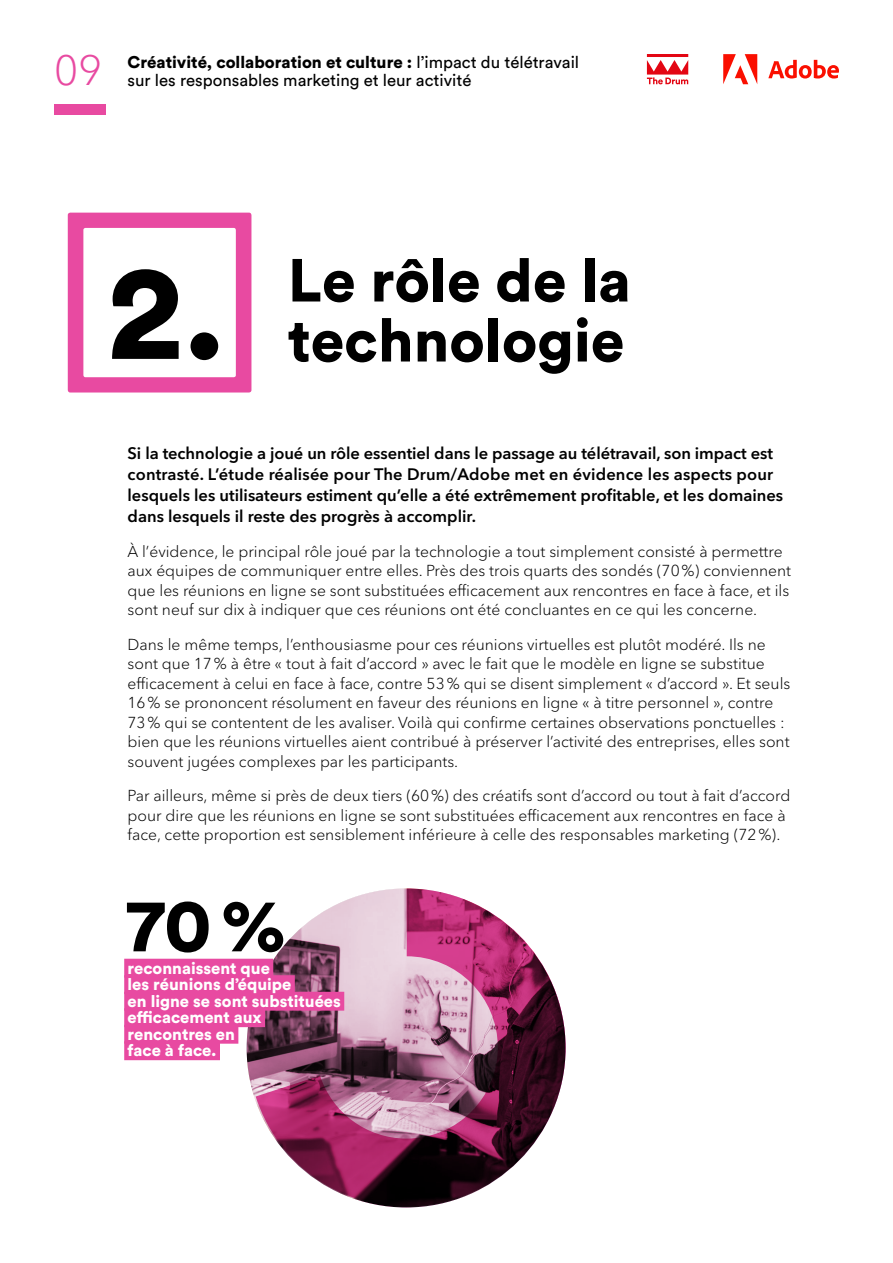
<style>
.page{position:relative;width:893px;height:1263px;background:#fff}
.page>*{position:absolute;margin:0;border:0;box-sizing:border-box;transform-origin:0 0}
.t1{font:900 135px "Circular Std";color:#000}
.t2{font:900 75px "Circular Std";color:#000}
.t3{font:900 60px/60px "Circular Std";color:#000}
.t4{font:300 42px "Avenir Next LT Pro";color:#e84aa1}
.t5{font:16.8px/18px "Circular Std";color:#000}
.t6{font:600 16.5px/21px "Avenir Next LT Pro";color:#000}
.t7{font:900 16.5px "Circular Std";color:#fff}
.t8{font:300 15.75px/19.5px "Avenir Next LT Pro";color:#000}
.s1{font-weight:900}
</style>
<div class="page">
<svg style="left:647px;top:54px;width:41px;height:30px"></svg>
<svg style="left:768px;top:60px;width:71px;height:19px"></svg>
<svg style="left:723px;top:54px;width:34px;height:30px"></svg>
<div style="left:54px;top:104px;width:52px;height:11px;background:#e84aa1"></div>
<svg style="left:68px;top:213px;width:183px;height:179px"></svg>
<svg style="left:256px;top:888px;width:310px;height:318px"></svg>
<div style="left:124px;top:959px;width:149px;height:18px;background:#e84aa1"></div>
<div style="left:124px;top:975px;width:171px;height:19px;background:#e84aa1"></div>
<div style="left:124px;top:992px;width:220px;height:19px;background:#e84aa1"></div>
<div style="left:124px;top:1008px;width:141px;height:19px;background:#e84aa1"></div>
<div style="left:124px;top:1025px;width:114px;height:19px;background:#e84aa1"></div>
<div style="left:124px;top:1041px;width:96px;height:19px;background:#e84aa1"></div>
<p class="t4" style="left:54px;top:46px;width:50px">09</p>
<p class="t5" style="left:128px;top:52px;width:453px"><span class="s1">Créativité, collaboration et culture :</span> l’impact du télétravail sur les responsables marketing et leur activité</p>
<p class="t1" style="left:108px;top:222px;width:120px">2.</p>
<p class="t3" style="left:288px;top:249px;width:344px">Le rôle de la technologie</p>
<p class="t6" style="left:128px;top:443px;width:657px">Si la technologie a joué un rôle essentiel dans le passage au télétravail, son impact est contrasté. L’étude réalisée pour The Drum/Adobe met en évidence les aspects pour lesquels les utilisateurs estiment qu’elle a été extrêmement profitable, et les domaines dans lesquels il reste des progrès à accomplir.</p>
<p class="t8" style="left:128px;top:541px;width:665px">À l’évidence, le principal rôle joué par la technologie a tout simplement consisté à permettre aux équipes de communiquer entre elles. Près des trois quarts des sondés (70%) conviennent que les réunions en ligne se sont substituées efficacement aux rencontres en face à face, et ils sont neuf sur dix à indiquer que ces réunions ont été concluantes en ce qui les concerne.</p>
<p class="t8" style="left:128px;top:634px;width:664px">Dans le même temps, l’enthousiasme pour ces réunions virtuelles est plutôt modéré. Ils ne sont que 17% à être « tout à fait d’accord » avec le fait que le modèle en ligne se substitue efficacement à celui en face à face, contre 53% qui se disent simplement « d’accord ». Et seuls 16% se prononcent résolument en faveur des réunions en ligne « à titre personnel », contre 73% qui se contentent de les avaliser. Voilà qui confirme certaines observations ponctuelles : bien que les réunions virtuelles aient contribué à préserver l’activité des entreprises, elles sont souvent jugées complexes par les participants.</p>
<p class="t8" style="left:128px;top:786px;width:664px">Par ailleurs, même si près de deux tiers (60%) des créatifs sont d’accord ou tout à fait d’accord pour dire que les réunions en ligne se sont substituées efficacement aux rencontres en face à face, cette proportion est sensiblement inférieure à celle des responsables marketing (72%).</p>
<p class="t2" style="left:127px;top:875px;width:161px">70%</p>
<p class="t7" style="left:128px;top:957px;width:144px">reconnaissent que</p>
<p class="t7" style="left:128px;top:973px;width:165px">les réunions d’équipe</p>
<p class="t7" style="left:128px;top:990px;width:215px">en ligne se sont substituées</p>
<p class="t7" style="left:128px;top:1006px;width:136px">efficacement aux</p>
<p class="t7" style="left:128px;top:1023px;width:109px">rencontres en</p>
<p class="t7" style="left:128px;top:1039px;width:91px">face à face.</p>
</div>
